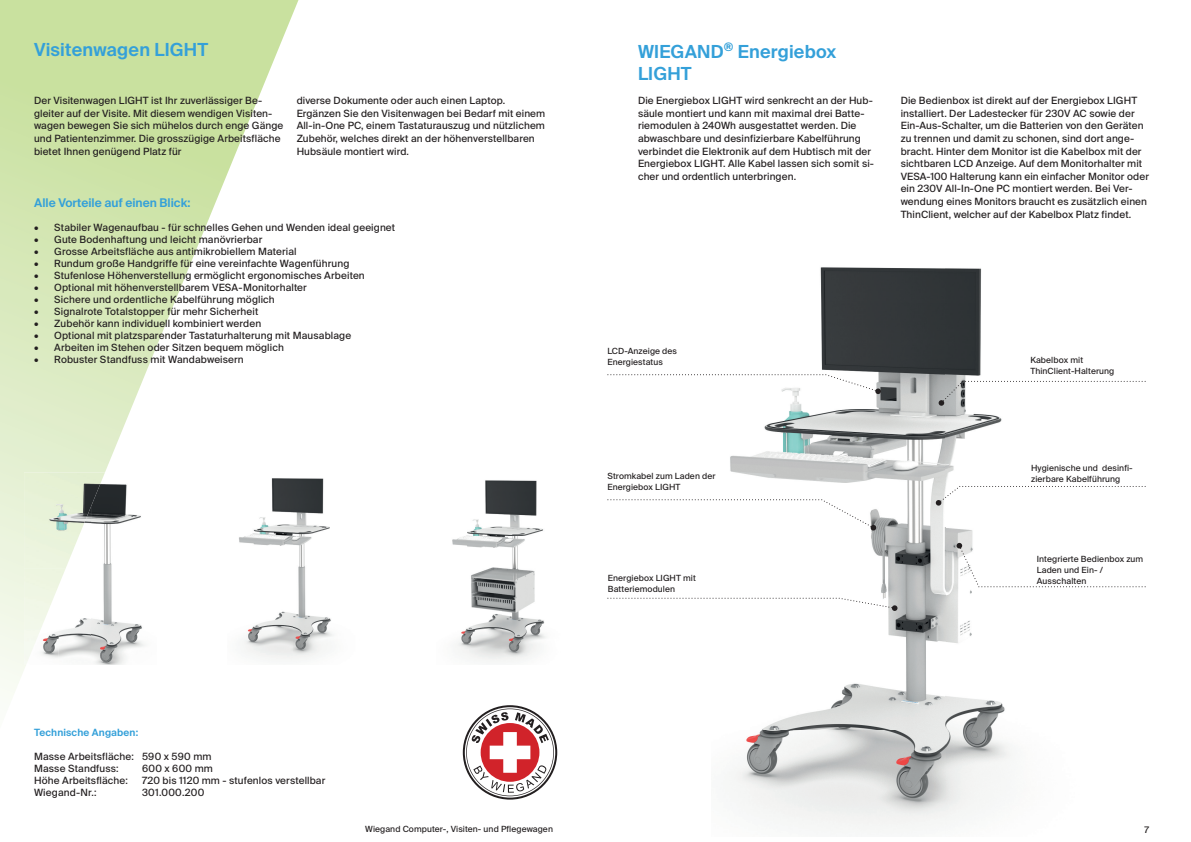
<style>
.page{position:relative;width:1191px;height:842px;background:#fff}
.page>*{position:absolute;margin:0;border:0;box-sizing:border-box;transform-origin:0 0}
.t1{font:600 18px/22px "Suisse Intl";letter-spacing:.01em;color:#34a0d9}
.t2{font:600 12px "Suisse Intl";color:#34a0d9}
.t3{font:10px/12.6px "Suisse Intl";letter-spacing:.01em;color:#231f20}
.t4{font:600 10px "Suisse Intl";letter-spacing:.015em;color:#34a0d9}
.t5{font:10px "Suisse Intl";letter-spacing:.03em;color:#231f20}
.t6{font:9px "Suisse Intl";color:#231f20}
.t7{font:8.5px/11px "Suisse Intl";letter-spacing:.01em;color:#231f20}
</style>
<div class="page">
<img style="left:712px;top:267px;width:367px;height:562px">
<svg style="left:0;top:0;width:298px;height:695px"></svg>
<svg style="left:463px;top:705px;width:94px;height:95px"></svg>
<img style="left:227px;top:472px;width:106px;height:193px">
<img style="left:91px;top:472px;width:65px;height:193px">
<img style="left:59px;top:569px;width:32px;height:96px">
<img style="left:39px;top:633px;width:20px;height:32px">
<img style="left:24px;top:472px;width:81px;height:97px">
<img style="left:24px;top:569px;width:42px;height:64px">
<img style="left:24px;top:633px;width:15px;height:32px">
<img style="left:452px;top:480px;width:94px;height:181px">
<svg style="left:607px;top:374px;width:274px;height:20px"></svg>
<svg style="left:607px;top:499px;width:269px;height:31px"></svg>
<svg style="left:607px;top:598px;width:290px;height:13px"></svg>
<svg style="left:956px;top:543px;width:189px;height:44px"></svg>
<svg style="left:935px;top:486px;width:210px;height:20px"></svg>
<svg style="left:938px;top:381px;width:207px;height:25px"></svg>
<h1 class="t1" style="left:34px;top:39px;width:176px">Visitenwagen LIGHT</h1>
<p class="t3" style="left:34px;top:94px;width:251px">Der Visitenwagen LIGHT ist Ihr zuverlässiger Be&shy;gleiter auf der Visite. Mit diesem wendigen Visiten&shy;wagen bewegen Sie sich mühelos durch enge Gänge und Patientenzimmer. Die grosszügige Arbeitsfläche bietet Ihnen genügend Platz für</p>
<p class="t3" style="left:297px;top:94px;width:250px">diverse Dokumente oder auch einen Laptop.<br>Ergänzen Sie den Visitenwagen bei Bedarf mit einem All-in-One PC, einem Tastaturauszug und nützlichem Zubehör, welches direkt an der höhenverstellbaren Hubsäule montiert wird.</p>
<p class="t2" style="left:34px;top:196px;width:158px">Alle Vorteile auf einen Blick:</p>
<p class="t3" style="left:34px;top:221px;width:362px">• Stabiler Wagenaufbau - für schnelles Gehen und Wenden ideal geeignet</p>
<p class="t3" style="left:34px;top:233px;width:230px">• Gute Bodenhaftung und leicht manövrierbar</p>
<p class="t3" style="left:34px;top:245px;width:264px">• Grosse Arbeitsfläche aus antimikrobiellem Material</p>
<p class="t3" style="left:34px;top:257px;width:317px">• Rundum große Handgriffe für eine vereinfachte Wagenführung</p>
<p class="t3" style="left:34px;top:269px;width:332px">• Stufenlose Höhenverstellung ermöglicht ergonomisches Arbeiten</p>
<p class="t3" style="left:34px;top:281px;width:274px">• Optional mit höhenverstellbarem VESA-Monitorhalter</p>
<p class="t3" style="left:34px;top:293px;width:242px">• Sichere und ordentliche Kabelführung möglich</p>
<p class="t3" style="left:34px;top:305px;width:226px">• Signalrote Totalstopper für mehr Sicherheit</p>
<p class="t3" style="left:34px;top:317px;width:229px">• Zubehör kann individuell kombiniert werden</p>
<p class="t3" style="left:34px;top:329px;width:318px">• Optional mit platzsparender Tastaturhalterung mit Mausablage</p>
<p class="t3" style="left:34px;top:341px;width:251px">• Arbeiten im Stehen oder Sitzen bequem möglich</p>
<p class="t3" style="left:34px;top:353px;width:211px">• Robuster Standfuss mit Wandabweisern</p>
<p class="t4" style="left:34px;top:727px;width:106px">Technische Angaben:</p>
<p class="t3" style="left:34px;top:750px;width:179px;line-height:12px">Masse Arbeitsfläche: 590 x 590 mm<br>Masse Standfuss:</p>
<p class="t3" style="left:142px;top:762px;width:72px">600 x 600 mm</p>
<p class="t3" style="left:34px;top:774px;width:95px">Höhe Arbeitsfläche:</p>
<p class="t3" style="left:142px;top:774px;width:185px">720 bis 1120 mm - stufenlos verstellbar</p>
<p class="t3" style="left:34px;top:786px;width:64px">Wiegand-Nr.:</p>
<p class="t5" style="left:142px;top:786px;width:64px">301.000.200</p>
<h1 class="t1" style="left:638px;top:41px;width:200px">WIEGAND<sup>®</sup> Energiebox<br>LIGHT</h1>
<p class="t3" style="left:638px;top:94px;width:238px">Die Energiebox LIGHT wird senkrecht an der Hub&shy;säule montiert und kann mit maximal drei Batte&shy;riemodulen à 240Wh ausgestattet werden. Die abwaschbare und desinfizierbare Kabelführung verbindet die Elektronik auf dem Hubtisch mit der Energiebox LIGHT. Alle Kabel lassen sich somit si&shy;cher und ordentlich unterbringen.</p>
<p class="t3" style="left:900px;top:94px;width:250px">Die Bedienbox ist direkt auf der Energiebox LIGHT installiert. Der Ladestecker für 230V AC sowie der Ein-Aus-Schalter, um die Batterien von den Geräten zu trennen und damit zu schonen, sind dort ange&shy;bracht. Hinter dem Monitor ist die Kabelbox mit der sichtbaren LCD Anzeige. Auf dem Monitorhalter mit VESA-100 Halterung kann ein einfacher Monitor oder ein 230V All-In-One PC montiert werden. Bei Ver&shy;wendung eines Monitors braucht es zusätzlich einen ThinClient, welcher auf der Kabelbox Platz findet.</p>
<p class="t7" style="left:607px;top:345px;width:71px">LCD-Anzeige des<br>Energiestatus</p>
<p class="t7" style="left:1030px;top:354px;width:85px">Kabelbox mit<br>ThinClient-Halterung</p>
<p class="t7" style="left:607px;top:471px;width:110px">Stromkabel zum Laden der<br>Energiebox LIGHT</p>
<p class="t7" style="left:1031px;top:462px;width:103px">Hygienische und desinfi&shy;zierbare Kabelführung</p>
<p class="t7" style="left:608px;top:573px;width:90px">Energiebox LIGHT mit<br>Batteriemodulen</p>
<p class="t7" style="left:1036px;top:554px;width:108px">Integrierte Bedienbox zum<br>Laden und Ein- /<br>Ausschalten</p>
<p class="t7" style="left:365px;top:824px;width:189px">Wiegand Computer-, Visiten- und Pflegewagen</p>
<p class="t6" style="left:1144px;top:824px;width:6px">7</p>
</div>
